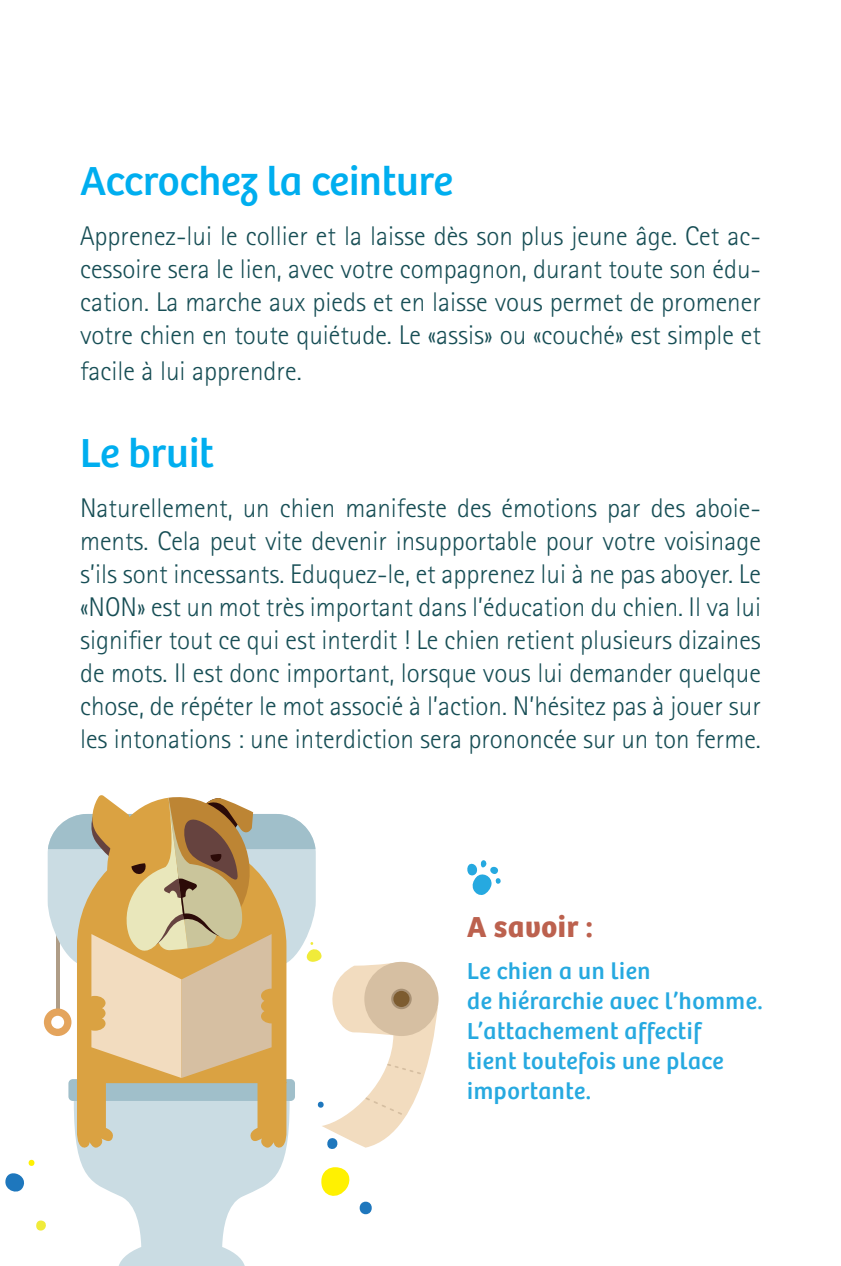
<style>
.page{position:relative;width:841px;height:1266px;background:#fff}
.page>*{position:absolute;margin:0;border:0;box-sizing:border-box;transform-origin:0 0}
.t1{font:42px "Bree";color:#00aeef}
.t2{font:700 30px "Bree";letter-spacing:.025em;color:#bc614e}
.t3{font:300 27px/33px "Rotis Sans Serif Pro";color:#174e55;text-align:justify}
.t4{font:24px/30px "Bree";letter-spacing:.025em;color:#26a9e0}
</style>
<div class="page">
<svg style="left:467px;top:860px;width:34px;height:35px"></svg>
<svg style="left:5px;top:795px;width:432px;height:471px"></svg>
<h1 class="t1" style="left:80px;top:157px;width:374px">Accrochez la ceinture</h1>
<p class="t3" style="left:80px;top:220px;width:682px">Apprenez-lui le collier et la laisse dès son plus jeune âge. Cet ac&shy;cessoire sera le lien, avec votre compagnon, durant toute son édu&shy;cation. La marche aux pieds et en laisse vous permet de promener votre chien en toute quiétude. Le «assis» ou «couché» est simple et</p>
<p class="t3" style="left:80px;top:355px;width:223px">facile à lui apprendre.</p>
<h1 class="t1" style="left:80px;top:428px;width:135px">Le bruit</h1>
<p class="t3" style="left:80px;top:492px;width:682px">Naturellement, un chien manifeste des émotions par des aboie&shy;ments. Cela peut vite devenir insupportable pour votre voisinage s’ils sont incessants. Eduquez-le, et apprenez lui à ne pas aboyer. Le «NON» est un mot très important dans l’éducation du chien. Il va lui signifier tout ce qui est interdit ! Le chien retient plusieurs dizaines de mots. Il est donc important, lorsque vous lui demander quelque chose, de répéter le mot associé à l’action. N’hésitez pas à jouer sur les intonations : une interdiction sera prononcée sur un ton ferme.</p>
<p class="t2" style="left:467px;top:908px;width:127px">A savoir :</p>
<p class="t4" style="left:467px;top:956px;width:297px">Le chien a un lien<br>de hiérarchie avec l’homme.<br>L’attachement affectif<br>tient toutefois une place importante.</p>
</div>
